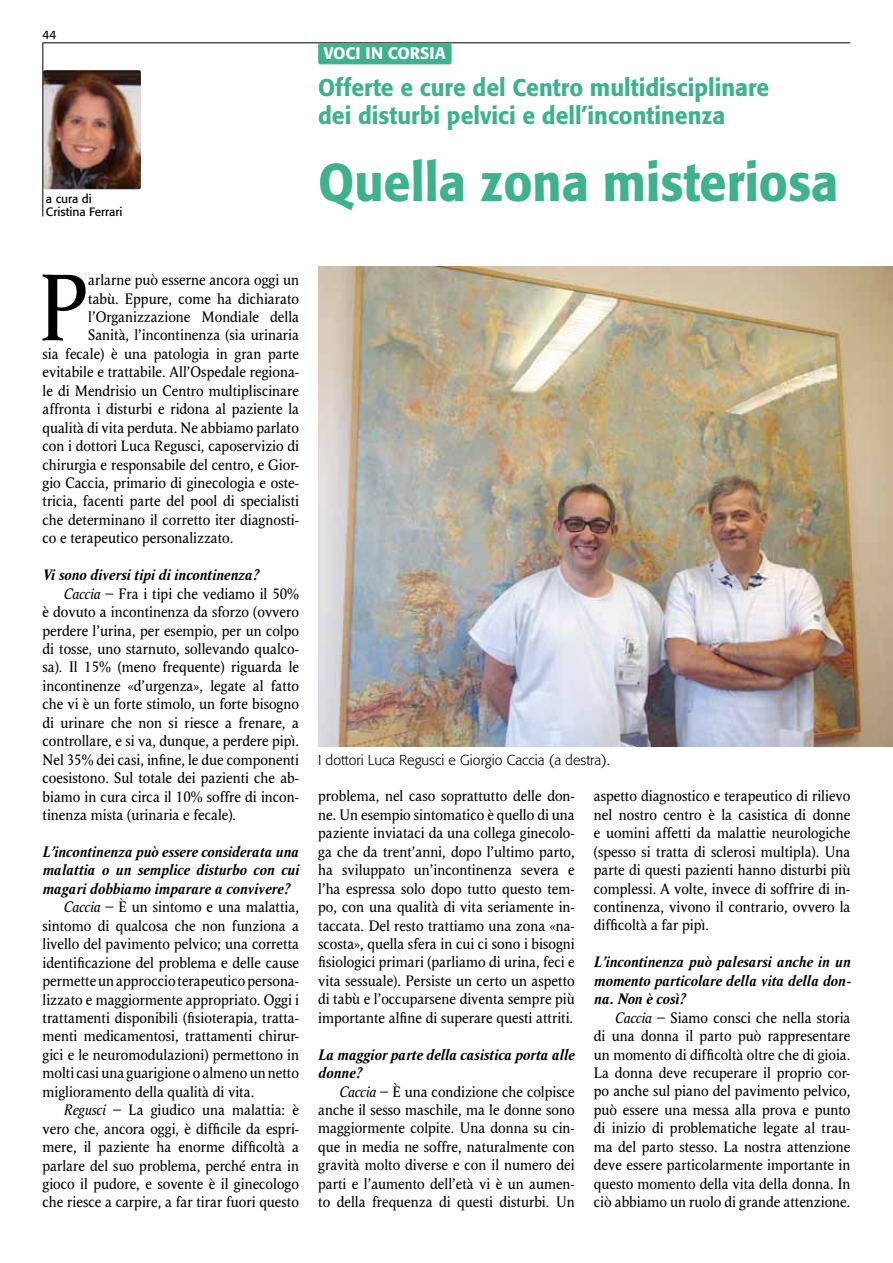
<style>
.page{position:relative;width:893px;height:1263px;background:#fff}
.page>*{position:absolute;margin:0;border:0;box-sizing:border-box;transform-origin:0 0}
.t1{font:98.4px "Ragnar";color:#000;scale:.95 1}
.t2{font:500 52.5px "Formata";color:#3db28c;scale:.92 1}
.t3{font:500 24px/28.5px "Formata";color:#3db28c;scale:.95 1}
.t4{font:500 16.5px "Formata";color:#fff}
.t5{font:15.75px/18.5px "Ragnar";color:#000;text-align:justify}
.t6{font:italic 700 15.75px/18.5px "Ragnar";color:#000}
.t7{font:300 14.25px "Formata";color:#000}
.t8{font:12px/13.5px "Formata";color:#000}
.s1{font-style:italic}
</style>
<div class="page">
<hr style="left:43px;top:43px;width:807px;height:1px;background:#000">
<div style="left:318px;top:43px;width:134px;height:21px;background:#3db28c;border-radius:2px"></div>
<img style="left:318px;top:267px;width:575px;height:479px">
<img style="left:44px;top:70px;width:97px;height:119px">
<hr style="left:43px;top:43px;width:1px;height:173px;background:#000">
<p class="t8" style="left:43px;top:28px;width:15px">44</p>
<p class="t8" style="left:46px;top:192px;width:78px">a cura di<br>Cristina Ferrari</p>
<p class="t4" style="left:324px;top:43px;width:123px">voci in corsia</p>
<h3 class="t3" style="left:318px;top:73px;width:476px">Offerte e cure del Centro multidisciplinare dei disturbi pelvici e dell’incontinenza</h3>
<h2 class="t2" style="left:318px;top:150px;width:567px">Quella zona misteriosa</h2>
<h1 class="t1" style="left:38px;top:252px;width:54px">P</h1>
<p class="t5" style="left:88px;top:270px;width:212px">arlarne può esserne ancora oggi un</p>
<p class="t5" style="left:88px;top:289px;width:212px">tabù. Eppure, come ha dichiarato</p>
<p class="t5" style="left:88px;top:307px;width:212px">l’Organizzazione Mondiale della</p>
<p class="t5" style="left:88px;top:326px;width:212px">Sanità, l’incontinenza (sia urinaria</p>
<p class="t5" style="left:43px;top:344px;width:258px">sia fecale) è una patologia in gran parte</p>
<p class="t5" style="left:43px;top:363px;width:258px">evitabile e trattabile. All’Ospedale regiona-</p>
<p class="t5" style="left:43px;top:381px;width:258px">le di Mendrisio un Centro multipliscinare</p>
<p class="t5" style="left:43px;top:400px;width:258px">affronta i disturbi e ridona al paziente la</p>
<p class="t5" style="left:43px;top:418px;width:258px">qualità di vita perduta. Ne abbiamo parlato</p>
<p class="t5" style="left:43px;top:436px;width:258px">con i dottori Luca Regusci, caposervizio di</p>
<p class="t5" style="left:43px;top:455px;width:258px">chirurgia e responsabile del centro, e Gior-</p>
<p class="t5" style="left:43px;top:473px;width:258px">gio Caccia, primario di ginecologia e oste-</p>
<p class="t5" style="left:43px;top:492px;width:258px">tricia, facenti parte del pool di specialisti</p>
<p class="t5" style="left:43px;top:510px;width:258px">che determinano il corretto iter diagnosti-</p>
<p class="t5" style="left:43px;top:529px;width:192px">co e terapeutico personalizzato.</p>
<p class="t6" style="left:43px;top:566px;width:217px">Vi sono diversi tipi di incontinenza?</p>
<p class="t5" style="left:64px;top:584px;width:237px"><span class="s1">Caccia</span> – Fra i tipi che vediamo il 50%</p>
<p class="t5" style="left:43px;top:602px;width:258px">è dovuto a incontinenza da sforzo (ovvero</p>
<p class="t5" style="left:43px;top:621px;width:258px">perdere l’urina, per esempio, per un colpo</p>
<p class="t5" style="left:43px;top:639px;width:258px">di tosse, uno starnuto, sollevando qualco-</p>
<p class="t5" style="left:43px;top:658px;width:258px">sa). Il 15% (meno frequente) riguarda le</p>
<p class="t5" style="left:43px;top:676px;width:258px">incontinenze «d’urgenza», legate al fatto</p>
<p class="t5" style="left:43px;top:695px;width:258px">che vi è un forte stimolo, un forte bisogno</p>
<p class="t5" style="left:43px;top:713px;width:258px">di urinare che non si riesce a frenare, a</p>
<p class="t5" style="left:43px;top:732px;width:258px">controllare, e si va, dunque, a perdere pipì.</p>
<p class="t5" style="left:43px;top:750px;width:258px">Nel 35% dei casi, infine, le due componenti</p>
<p class="t5" style="left:43px;top:768px;width:258px">coesistono. Sul totale dei pazienti che ab-</p>
<p class="t5" style="left:43px;top:787px;width:258px">biamo in cura circa il 10% soffre di incon-</p>
<p class="t5" style="left:43px;top:805px;width:195px">tinenza mista (urinaria e fecale).</p>
<p class="t6" style="left:43px;top:842px;width:258px">L’incontinenza può essere considerata una</p>
<p class="t6" style="left:43px;top:861px;width:258px">malattia o un semplice disturbo con cui</p>
<p class="t6" style="left:43px;top:879px;width:248px">magari dobbiamo imparare a convivere?</p>
<p class="t5" style="left:64px;top:898px;width:237px"><span class="s1">Caccia</span> – È un sintomo e una malattia,</p>
<p class="t5" style="left:43px;top:916px;width:258px">sintomo di qualcosa che non funziona a</p>
<p class="t5" style="left:43px;top:934px;width:258px">livello del pavimento pelvico; una corretta</p>
<p class="t5" style="left:43px;top:953px;width:258px">identificazione del problema e delle cause</p>
<p class="t5" style="left:43px;top:971px;width:258px">permette un approccio terapeutico persona-</p>
<p class="t5" style="left:43px;top:990px;width:258px">lizzato e maggiormente appropriato. Oggi i</p>
<p class="t5" style="left:43px;top:1008px;width:258px">trattamenti disponibili (fisioterapia, tratta-</p>
<p class="t5" style="left:43px;top:1027px;width:258px">menti medicamentosi, trattamenti chirur-</p>
<p class="t5" style="left:43px;top:1045px;width:258px">gici e le neuromodulazioni) permettono in</p>
<p class="t5" style="left:43px;top:1064px;width:258px">molti casi una guarigione o almeno un netto</p>
<p class="t5" style="left:43px;top:1082px;width:213px">miglioramento della qualità di vita.</p>
<p class="t5" style="left:64px;top:1100px;width:237px"><span class="s1">Regusci</span> – La giudico una malattia: è</p>
<p class="t5" style="left:43px;top:1119px;width:258px">vero che, ancora oggi, è difficile da espri-</p>
<p class="t5" style="left:43px;top:1137px;width:258px">mere, il paziente ha enorme difficoltà a</p>
<p class="t5" style="left:43px;top:1156px;width:258px">parlare del suo problema, perché entra in</p>
<p class="t5" style="left:43px;top:1174px;width:258px">gioco il pudore, e sovente è il ginecologo</p>
<p class="t5" style="left:43px;top:1193px;width:258px">che riesce a carpire, a far tirar fuori questo</p>
<p class="t7" style="left:318px;top:751px;width:293px">I dottori Luca Regusci e Giorgio Caccia (a destra).</p>
<p class="t5" style="left:318px;top:787px;width:258px">problema, nel caso soprattutto delle don&shy;ne. Un esempio sintomatico è quello di una paziente inviataci da una collega ginecolo&shy;ga che da trent’anni, dopo l’ultimo parto, ha sviluppato un’incontinenza severa e l’ha espressa solo dopo tutto questo tem&shy;po, con una qualità di vita seriamente in&shy;taccata. Del resto trattiamo una zona «na&shy;scosta», quella sfera in cui ci sono i bisogni fisiologici primari (parliamo di urina, feci e vita sessuale). Persiste un certo un aspetto di tabù e l’occuparsene diventa sempre più importante alfine di superare questi attriti.</p>
<p class="t6" style="left:318px;top:1045px;width:258px">La maggior parte della casistica porta alle donne?</p>
<p class="t5" style="left:318px;top:1082px;width:258px;text-indent:21px"><span class="s1">Caccia</span> – È una condizione che colpisce anche il sesso maschile, ma le donne sono maggiormente colpite. Una donna su cin&shy;que in media ne soffre, naturalmente con gravità molto diverse e con il numero dei parti e l’aumento dell’età vi è un aumen&shy;to della frequenza di questi disturbi. Un</p>
<p class="t5" style="left:594px;top:787px;width:258px">aspetto diagnostico e terapeutico di rilievo nel nostro centro è la casistica di donne e uomini affetti da malattie neurologiche (spesso si tratta di sclerosi multipla). Una parte di questi pazienti hanno disturbi più complessi. A volte, invece di soffrire di in&shy;continenza, vivono il contrario, ovvero la difficoltà a far pipì.</p>
<p class="t6" style="left:594px;top:953px;width:258px;text-align:justify">L’incontinenza può palesarsi anche in un momento particolare della vita della don&shy;na. Non è così?</p>
<p class="t5" style="left:594px;top:1008px;width:258px;text-indent:21px"><span class="s1">Caccia</span> – Siamo consci che nella storia di una donna il parto può rappresentare un momento di difficoltà oltre che di gioia.<br>La donna deve recuperare il proprio cor&shy;po anche sul piano del pavimento pelvico, può essere una messa alla prova e punto di inizio di problematiche legate al trau&shy;ma del parto stesso. La nostra attenzione deve essere particolarmente importante in questo momento della vita della donna. In ciò abbiamo un ruolo di grande attenzione.</p>
</div>
